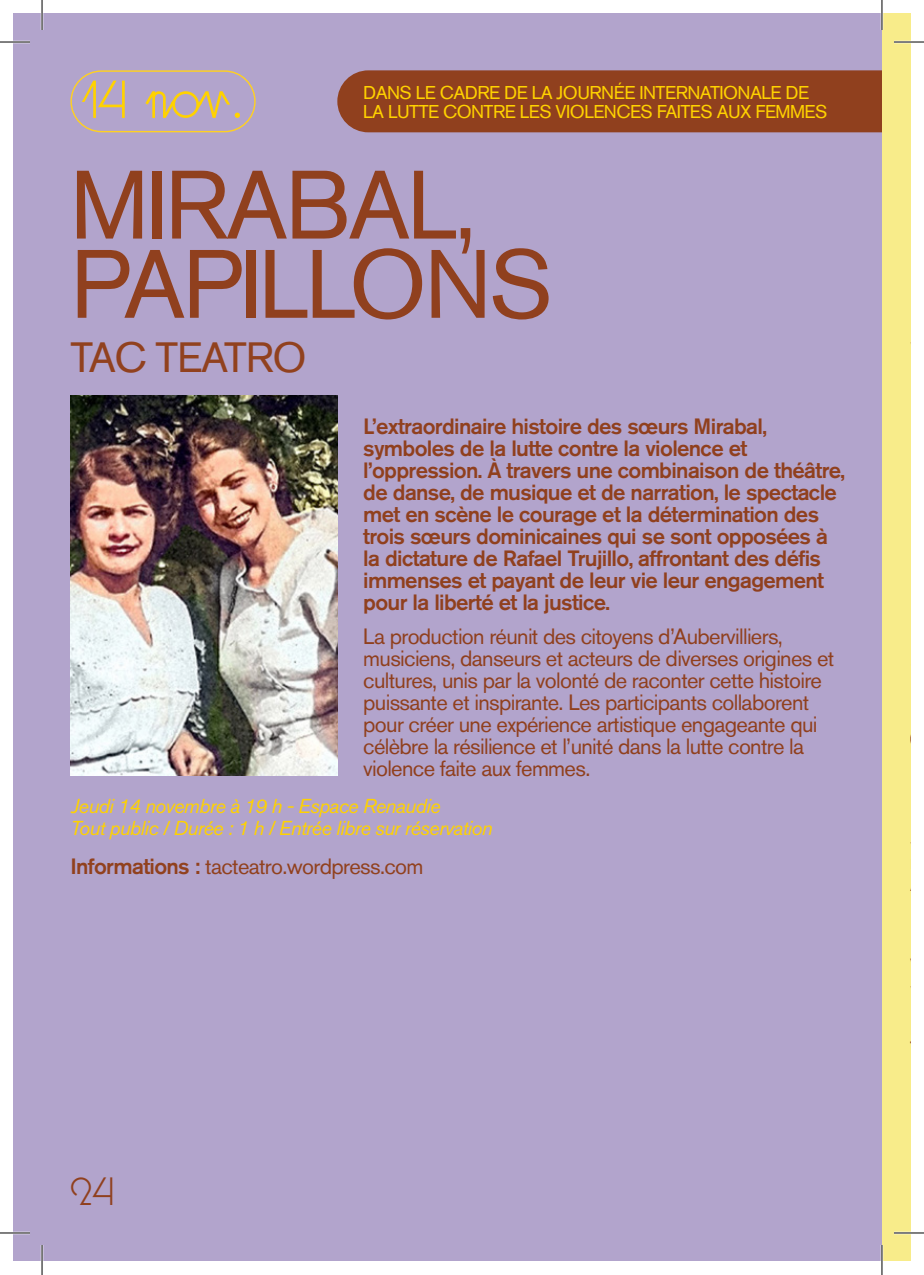
<style>
.page{position:relative;width:924px;height:1275px;background:#fff}
.page>*{position:absolute;margin:0;border:0;box-sizing:border-box;transform-origin:0 0}
.t1{font:96px/79.2px "Akzidenz Grotesk BQ";letter-spacing:-.03em;color:#90401e}
.t2{font:53.2px "Gobbble Bretz";color:#ffd200}
.t3{font:42px "Akzidenz Grotesk BQ";letter-spacing:-.03em;color:#91411e}
.t4{font:39.4px "Gobbble Bretz";color:#90401e}
.t5{font:500 22px/22px "Akzidenz Grotesk BQ";letter-spacing:-.03em;color:#90401e}
.t6{font:22px/22px "Akzidenz Grotesk BQ";letter-spacing:-.03em;color:#90401e}
.t7{font:22px "Akzidenz Grotesk BQ";letter-spacing:-.03em;color:#91411e}
.t8{font:italic 20px "Akzidenz Grotesk BQ";letter-spacing:-.03em;color:#ffd200}
.t9{font:18.4px/18.4px "Akzidenz Grotesk BQ";letter-spacing:-.03em;color:#ffd200}
.s1{font-weight:500}
</style>
<div class="page">
<div style="left:14px;top:14px;width:867px;height:1247px;background:#b2a4cc"></div>
<div style="left:70px;top:70px;width:185px;height:62px;border:1px solid #fed023;border-radius:30px"></div>
<div style="left:337px;top:70px;width:544px;height:62px;background:#90401e"></div>
<img style="left:70px;top:395px;width:267px;height:381px">
<div style="left:881px;top:14px;width:28px;height:1247px;background:#f8ec8a"></div>
<hr style="left:0;top:41px;width:30px;height:2px;background:#fff">
<hr style="left:893px;top:41px;width:30px;height:2px;background:#fff">
<hr style="left:0;top:1231px;width:30px;height:3px;background:#fff">
<hr style="left:893px;top:1231px;width:30px;height:3px;background:#fff">
<hr style="left:41px;top:0;width:2px;height:30px;background:#fff">
<hr style="left:41px;top:1245px;width:2px;height:30px;background:#fff">
<hr style="left:880px;top:0;width:2px;height:30px;background:#fff">
<hr style="left:880px;top:1245px;width:2px;height:30px;background:#fff">
<hr style="left:0;top:42px;width:30px;height:1px;background:#000">
<hr style="left:893px;top:42px;width:30px;height:1px;background:#000">
<hr style="left:0;top:1232px;width:30px;height:1px;background:#000">
<hr style="left:893px;top:1232px;width:30px;height:1px;background:#000">
<hr style="left:42px;top:0;width:1px;height:30px;background:#000">
<hr style="left:42px;top:1245px;width:1px;height:30px;background:#000">
<hr style="left:881px;top:0;width:1px;height:30px;background:#000">
<hr style="left:881px;top:1245px;width:1px;height:30px;background:#000">
<p class="t2" style="left:81px;top:63px;width:166px">14 nov.</p>
<p class="t9" style="left:363px;top:84px;width:465px">DANS LE CADRE DE LA JOURNÉE INTERNATIONALE DE<br>LA LUTTE CONTRE LES VIOLENCES FAITES AUX FEMMES</p>
<p class="t1" style="left:70px;top:165px;width:484px">MIRABAL,<br>PAPILLONS</p>
<p class="t3" style="left:70px;top:332px;width:237px">TAC TEATRO</p>
<p class="t5" style="left:363px;top:415px;width:483px">L’extraordinaire histoire des sœurs Mirabal, symboles de la lutte contre la violence et l’oppression. À travers une combinaison de théâtre, de danse, de musique et de narration, le spectacle met en scène le courage et la détermination des trois sœurs dominicaines qui se sont opposées à la dictature de Rafael Trujillo, affrontant des défis immenses et payant de leur vie leur engagement pour la liberté et la justice.</p>
<p class="t6" style="left:363px;top:625px;width:472px">La production réunit des citoyens d’Aubervilliers, musiciens, danseurs et acteurs de diverses origines et cultures, unis par la volonté de raconter cette histoire puissante et inspirante. Les participants collaborent pour créer une expérience artistique engageante qui célèbre la résilience et l’unité dans la lutte contre la violence faite aux femmes.</p>
<p class="t8" style="left:70px;top:794px;width:371px">Jeudi 14 novembre à 19 h - Espace Renaudie</p>
<p class="t8" style="left:70px;top:816px;width:423px">Tout public / Durée : 1 h / Entrée libre sur réservation</p>
<p class="t7" style="left:70px;top:853px;width:354px"><span class="s1">Informations :</span> tacteatro.wordpress.com</p>
<h3 class="t4" style="left:70px;top:1163px;width:36px">24</h3>
</div>
